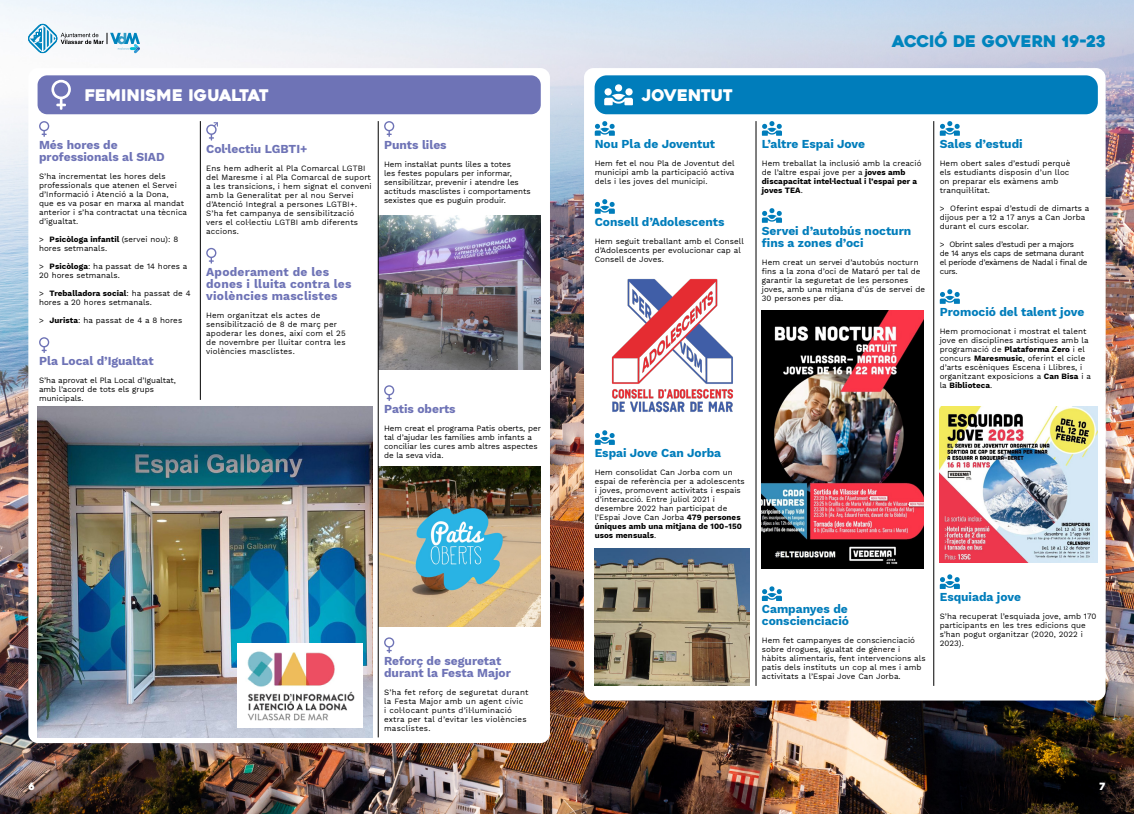
<style>
.page{position:relative;width:1134px;height:814px;background:#fff}
.page>*{position:absolute;margin:0;border:0;box-sizing:border-box;transform-origin:0 0}
.t1{font:16px "Heavitas";color:#fff}
.t2{font:16px "Heavitas";color:#0084bd}
.t3{font:700 12px/12px "Work Sans";color:#007dbb}
.t4{font:700 12px/12px "Work Sans";color:#6e73b6}
.t5{font:700 12px/12px "Work Sans";letter-spacing:.02em;color:#6e73b6}
.t6{font:10px "Heavitas";color:#fff}
.t7{font:8px/9px "Work Sans";letter-spacing:.01em;color:#000}
.t8{font:8px/9px "Work Sans";letter-spacing:.03em;color:#000}
.t9{font:8px/9px "Work Sans";letter-spacing:-.03em;color:#000}
.s1{font-weight:700}
</style>
<div class="page">
<img style="left:0;top:0;width:1134px;height:814px">
<svg style="left:27px;top:24px;width:113px;height:30px"></svg>
<div style="left:28px;top:68px;width:522px;height:675px;background:#fff;border-radius:10px"></div>
<div style="left:584px;top:68px;width:522px;height:632px;background:#fff;border-radius:10px"></div>
<svg style="left:39px;top:121px;width:10px;height:16px"></svg>
<svg style="left:39px;top:337px;width:10px;height:16px"></svg>
<svg style="left:595px;top:121px;width:20px;height:15px"></svg>
<svg style="left:595px;top:199px;width:20px;height:15px"></svg>
<svg style="left:595px;top:430px;width:20px;height:15px"></svg>
<svg style="left:206px;top:122px;width:12px;height:18px"></svg>
<svg style="left:206px;top:248px;width:10px;height:15px"></svg>
<svg style="left:762px;top:121px;width:20px;height:15px"></svg>
<svg style="left:762px;top:208px;width:20px;height:15px"></svg>
<svg style="left:762px;top:586px;width:20px;height:15px"></svg>
<svg style="left:384px;top:121px;width:10px;height:16px"></svg>
<svg style="left:384px;top:385px;width:10px;height:16px"></svg>
<svg style="left:384px;top:637px;width:10px;height:16px"></svg>
<svg style="left:940px;top:121px;width:20px;height:15px"></svg>
<svg style="left:940px;top:289px;width:20px;height:15px"></svg>
<svg style="left:940px;top:574px;width:20px;height:15px"></svg>
<hr style="left:200px;top:121px;width:1px;height:279px;background:#000">
<hr style="left:756px;top:121px;width:1px;height:565px;background:#000">
<hr style="left:933px;top:121px;width:1px;height:565px;background:#000">
<div style="left:38px;top:75px;width:503px;height:39px;background:#6e73b6;border-radius:10px"></div>
<div style="left:595px;top:75px;width:503px;height:39px;background:#007dbb;border-radius:12px"></div>
<svg style="left:51px;top:80px;width:20px;height:30px"></svg>
<img style="left:611px;top:278px;width:123px;height:135px">
<img style="left:762px;top:310px;width:161px;height:258px">
<img style="left:940px;top:406px;width:158px;height:157px">
<img style="left:379px;top:215px;width:162px;height:154px">
<img style="left:379px;top:466px;width:162px;height:160px">
<svg style="left:604px;top:84px;width:29px;height:21px"></svg>
<img style="left:595px;top:548px;width:155px;height:138px">
<img style="left:38px;top:407px;width:334px;height:330px">
<img style="left:237px;top:643px;width:126px;height:85px">
<hr style="left:378px;top:121px;width:1px;height:616px;background:#000">
<h1 class="t1" style="left:85px;top:85px;width:185px">FEMINISME IGUALTAT</h1>
<h1 class="t1" style="left:642px;top:85px;width:93px">JOVENTUT</h1>
<h2 class="t4" style="left:39px;top:138px;width:127px">Més hores de professionals al SIAD</h2>
<p class="t7" style="left:39px;top:171px;width:150px">S’ha incrementat les hores dels professionals que atenen el Servei d’Informació i Atenció a la Dona,<br>que es va posar en marxa al mandat anterior i s’ha contractat una tècnica d’igualtat.</p>
<p class="t7" style="left:39px;top:234px;width:141px">&gt; <span class="s1">Psicòloga infantil</span> (servei nou): 8 hores setmanals.</p>
<p class="t7" style="left:39px;top:261px;width:150px">&gt; <span class="s1">Psicòloga</span>: ha passat de 14 hores a<br>20 hores setmanals.</p>
<p class="t7" style="left:39px;top:288px;width:153px">&gt; <span class="s1">Treballadora social</span>: ha passat de 4 hores a 20 hores setmanals.</p>
<p class="t7" style="left:39px;top:315px;width:145px">&gt; <span class="s1">Jurista</span>: ha passat de 4 a 8 hores</p>
<h2 class="t4" style="left:39px;top:354px;width:116px">Pla Local d’Igualtat</h2>
<p class="t7" style="left:39px;top:375px;width:138px">S’ha aprovat el Pla Local d’Igualtat, amb l’acord de tots els grups municipals.</p>
<h2 class="t4" style="left:206px;top:142px;width:103px">Col·lectiu LGBTI+</h2>
<p class="t7" style="left:206px;top:163px;width:167px">Ens hem adherit al Pla Comarcal LGTBI del Maresme i al Pla Comarcal de suport a les transicions, i hem signat el conveni amb la Generalitat per al nou Servei d’Atenció Integral a persones LGTBI+.<br>S’ha fet campanya de sensibilització vers el col·lectiu LGTBI amb diferents accions.</p>
<h2 class="t5" style="left:206px;top:265px;width:147px">Apoderament de les dones i lluita contra les violències masclistes</h2>
<p class="t7" style="left:206px;top:310px;width:141px">Hem organitzat els actes de sensibilització de 8 de març per apoderar les dones, així com el 25 de novembre per lluitar contra les violències masclistes.</p>
<h2 class="t4" style="left:384px;top:138px;width:64px">Punts liles</h2>
<p class="t7" style="left:384px;top:159px;width:148px">Hem instal·lat punts liles a totes<br>les festes populars per informar, sensibilitzar, prevenir i atendre les actituds masclistes i comportaments sexistes que es puguin produir.</p>
<h2 class="t4" style="left:384px;top:402px;width:73px">Patis oberts</h2>
<p class="t7" style="left:384px;top:423px;width:158px">Hem creat el programa Patis oberts, per tal d’ajudar les famílies amb infants a conciliar les cures amb altres aspectes de la seva vida.</p>
<h2 class="t3" style="left:595px;top:137px;width:122px">Nou Pla de Joventut</h2>
<p class="t7" style="left:595px;top:158px;width:141px;text-align:justify">Hem fet el nou Pla de Joventut del municipi amb la participació activa dels i les joves del municipi.</p>
<h2 class="t3" style="left:595px;top:215px;width:131px">Consell d’Adolescents</h2>
<p class="t7" style="left:595px;top:236px;width:151px">Hem seguit treballant amb el Consell d’Adolescents per evolucionar cap al<br>Consell de Joves.</p>
<h2 class="t3" style="left:595px;top:446px;width:128px">Espai Jove Can Jorba</h2>
<p class="t7" style="left:595px;top:467px;width:151px">Hem consolidat Can Jorba com un espai de referència per a adolescents i joves, promovent activitats i espais d’interacció. Entre juliol 2021 i desembre 2022 han participat de l’Espai Jove Can Jorba <span class="s1">479 persones úniques amb una mitjana de 100-150 usos mensuals</span>.</p>
<h1 class="t2" style="left:892px;top:31px;width:215px">ACCIÓ DE GOVERN 19-23</h1>
<h2 class="t3" style="left:762px;top:137px;width:105px">L’altre Espai Jove</h2>
<p class="t7" style="left:762px;top:158px;width:161px">Hem treballat la inclusió amb la creació de l’altre espai jove per a <span class="s1">joves amb discapacitat intel·lectual i l’espai per a joves TEA</span>.</p>
<h2 class="t3" style="left:762px;top:224px;width:151px">Servei d’autobús nocturn fins a zones d’oci</h2>
<p class="t7" style="left:762px;top:257px;width:165px">Hem creat un servei d’autobús nocturn fins a la zona d’oci de Mataró per tal de garantir la seguretat de les persones joves, amb una mitjana d’ús de servei de 30 persones per dia.</p>
<h2 class="t3" style="left:940px;top:137px;width:84px">Sales d’estudi</h2>
<p class="t7" style="left:940px;top:158px;width:132px">Hem obert sales d’estudi perquè els estudiants disposin d’un lloc on preparar els exàmens amb tranquil·litat.</p>
<p class="t7" style="left:940px;top:203px;width:151px">&gt; Oferint espai d’estudi de dimarts a dijous per a 12 a 17 anys a Can Jorba durant el curs escolar.</p>
<p class="t9" style="left:940px;top:239px;width:149px">&gt; Obrint sales d’estudi per a majors<br>de 14 anys els caps de setmana durant el període d’exàmens de Nadal i final de curs.</p>
<h2 class="t3" style="left:940px;top:305px;width:146px">Promoció del talent jove</h2>
<p class="t7" style="left:940px;top:326px;width:153px">Hem promocionat i mostrat el talent jove en disciplines artístiques amb la programació de <span class="s1">Plataforma Zero</span> i el concurs <span class="s1">Maresmusic</span>, oferint el cicle d’arts escèniques Escena i Llibres, i organitzant exposicions a <span class="s1">Can Bisa</span> i a la <span class="s1">Biblioteca</span>.</p>
<h2 class="t4" style="left:384px;top:654px;width:128px">Reforç de seguretat durant la Festa Major</h2>
<p class="t8" style="left:384px;top:687px;width:146px">S’ha fet reforç de seguretat durant la Festa Major amb un agent cívic<br>i col·locant punts d’il·luminació extra per tal d’evitar les violències masclistes.</p>
<h2 class="t3" style="left:762px;top:602px;width:89px">Campanyes de conscienciació</h2>
<p class="t7" style="left:762px;top:635px;width:165px">Hem fet campanyes de conscienciació sobre drogues, igualtat de gènere i hàbits alimentaris, fent intervencions als patis dels instituts un cop al mes i amb activitats a l’Espai Jove Can Jorba.</p>
<h2 class="t3" style="left:940px;top:590px;width:83px">Esquiada jove</h2>
<p class="t7" style="left:940px;top:611px;width:158px">S’ha recuperat l’esquiada jove, amb 170 participants en les tres edicions que s’han pogut organitzar (2020, 2022 i<br>2023).</p>
<p class="t6" style="left:28px;top:780px;width:8px">6</p>
<p class="t6" style="left:1100px;top:780px;width:8px">7</p>
</div>
